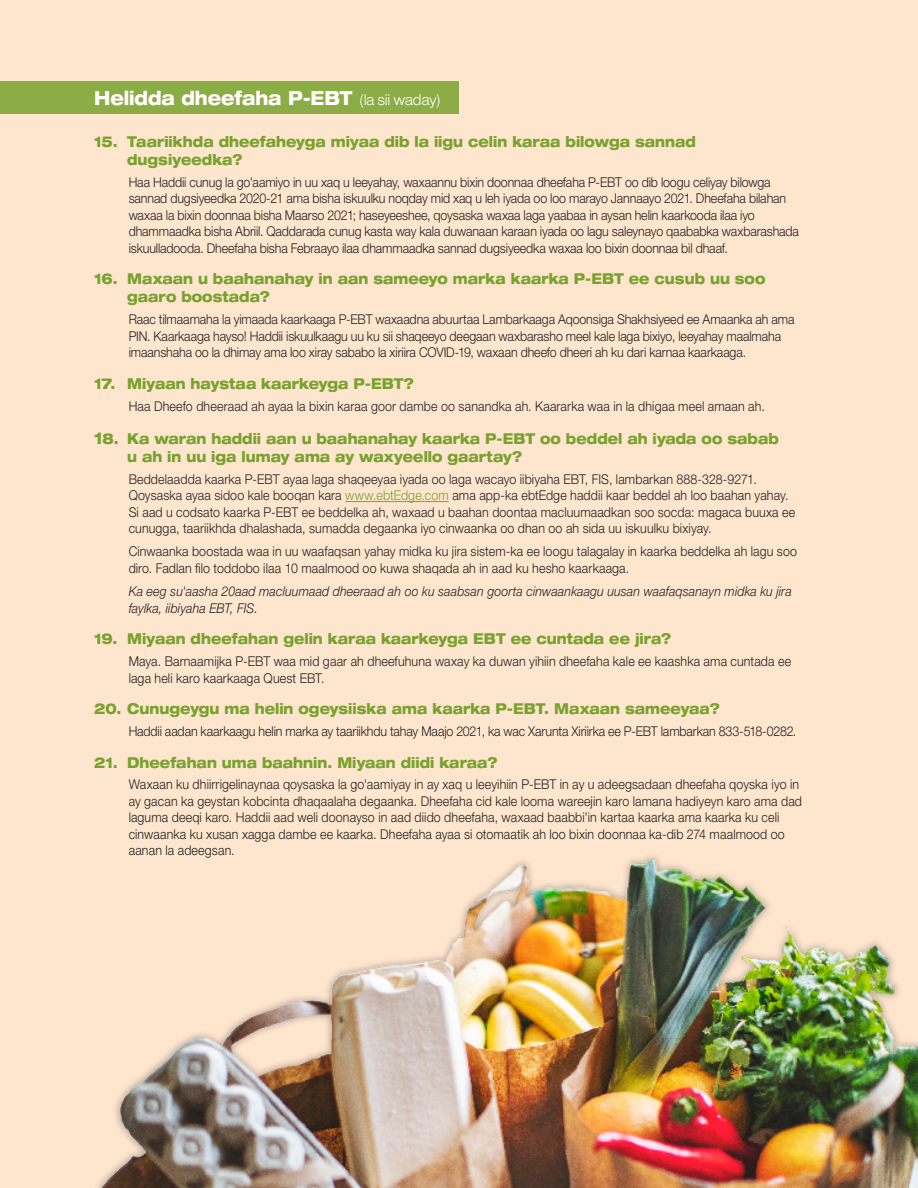
<style>
.page{position:relative;width:918px;height:1188px;background:#fee5ce}
.page>*{position:absolute;margin:0;border:0;box-sizing:border-box;transform-origin:0 0}
.Headline{font:800 expanded 19.5px "Helvetica Neue LT Std";letter-spacing:-.005em;color:#fff;scale:.85 1}
.Subhead{font:800 expanded 15px/18px "Helvetica Neue LT Std";color:#78a22d;scale:.85 1}
.Body_Text{font:300 13.5px/16.5px "Helvetica Neue LT Std";color:#231f20;scale:.92 1}
.Body_Text-2{font:italic 300 13.5px/16.5px "Helvetica Neue LT Std";letter-spacing:.01em;color:#231f20;scale:.92 1}
.s1{font-weight:300;font-size:15px}
.s2{font-size:16.5px}
.s3{color:#78a22d}
</style>
<div class="page">
<div style="left:0;top:81px;width:459px;height:32px;background:#8cac45"></div>
<hr style="left:345px;top:501px;width:104px;height:1px;background:#78a22d">
<img style="left:101px;top:856px;width:817px;height:332px">
<p class="Headline" style="left:94px;top:85px;width:409px">Helidda dheefaha P-EBT <span class="s1">(la sii waday)</span></p>
<p class="Subhead" style="left:127px;top:132px;width:671px;text-indent:-33px">15. Taariikhda dheefaheyga miyaa dib la iigu celin karaa bilowga sannad dugsiyeedka?</p>
<p class="Body_Text" style="left:129px;top:173px;width:730px">Haa Haddii cunug la go'aamiyo in uu xaq u leeyahay, waxaannu bixin doonnaa dheefaha P-EBT oo dib loogu celiyay bilowga sannad dugsiyeedka 2020-21 ama bisha iskuulku noqday mid xaq u leh iyada oo loo marayo Jannaayo 2021. Dheefaha bilahan waxaa la bixin doonnaa bisha Maarso 2021; haseyeeshee, qoysaska waxaa laga yaabaa in aysan helin kaarkooda ilaa iyo dhammaadka bisha Abriil. Qaddarada cunug kasta way kala duwanaan karaan iyada oo lagu saleynayo qaababka waxbarashada iskuulladooda. Dheefaha bisha Febraayo ilaa dhammaadka sannad dugsiyeedka waxaa loo bixin doonnaa bil dhaaf.</p>
<p class="Subhead" style="left:127px;top:269px;width:752px;text-indent:-33px">16. Maxaan u baahanahay in aan sameeyo marka kaarka P-EBT ee cusub uu soo gaaro boostada?</p>
<p class="Body_Text" style="left:129px;top:311px;width:725px">Raac tilmaamaha la yimaada kaarkaaga P-EBT waxaadna abuurtaa Lambarkaaga Aqoonsiga Shakhsiyeed ee Amaanka ah ama<br>PIN. Kaarkaaga hayso! Haddii iskuulkaagu uu ku sii shaqeeyo deegaan waxbarasho meel kale laga bixiyo, leeyahay maalmaha imaanshaha oo la dhimay ama loo xiray sababo la xiriira COVID-19, waxaan dheefo dheeri ah ku dari karnaa kaarkaaga.</p>
<p class="Subhead" style="left:94px;top:374px;width:378px">17. Miyaan haystaa kaarkeyga P-EBT?</p>
<p class="Body_Text" style="left:129px;top:397px;width:693px">Haa Dheefo dheeraad ah ayaa la bixin karaa goor dambe oo sanandka ah. Kaararka waa in la dhigaa meel amaan ah.</p>
<p class="Subhead" style="left:127px;top:429px;width:768px;text-indent:-33px"><span class="s2">1</span>8. Ka waran haddii aan u baahanahay kaarka P-EBT oo beddel ah iyada oo sabab u ah in uu iga lumay ama ay waxyeello gaartay?</p>
<p class="Body_Text" style="left:129px;top:470px;width:726px">Beddelaadda kaarka P-EBT ayaa laga shaqeeyaa iyada oo laga wacayo iibiyaha EBT, FIS, lambarkan 888-328-9271.<br>Qoysaska ayaa sidoo kale booqan kara <span class="s3">www.ebtEdge.com</span> ama app-ka ebtEdge haddii kaar beddel ah loo baahan yahay.<br>Si aad u codsato kaarka P-EBT ee beddelka ah, waxaad u baahan doontaa macluumaadkan soo socda: magaca buuxa ee cunugga, taariikhda dhalashada, sumadda degaanka iyo cinwaanka oo dhan oo ah sida uu iskuulku bixiyay.</p>
<p class="Body_Text" style="left:129px;top:543px;width:728px">Cinwaanka boostada waa in uu waafaqsan yahay midka ku jira sistem-ka ee loogu talagalay in kaarka beddelka ah lagu soo diro. Fadlan filo toddobo ilaa 10 maalmood oo kuwa shaqada ah in aad ku hesho kaarkaaga.</p>
<p class="Body_Text-2" style="left:129px;top:583px;width:722px">Ka eeg su'aasha 20aad macluumaad dheeraad ah oo ku saabsan goorta cinwaankaagu uusan waafaqsanayn midka ku jira faylka, iibiyaha EBT, FIS.</p>
<p class="Subhead" style="left:94px;top:629px;width:681px">19. Miyaan dheefahan gelin karaa kaarkeyga EBT ee cuntada ee jira?</p>
<p class="Body_Text" style="left:129px;top:653px;width:722px">Maya. Barnaamijka P-EBT waa mid gaar ah dheefuhuna waxay ka duwan yihiin dheefaha kale ee kaashka ama cuntada ee laga heli karo kaarkaaga Quest EBT.</p>
<p class="Subhead" style="left:94px;top:699px;width:738px">20. Cunugeygu ma helin ogeysiiska ama kaarka P-EBT. Maxaan sameeyaa?</p>
<p class="Body_Text" style="left:129px;top:723px;width:727px">Haddii aadan kaarkaagu helin marka ay taariikhdu tahay Maajo 2021, ka wac Xarunta Xiriirka ee P-EBT lambarkan 833-518-0282.</p>
<p class="Subhead" style="left:94px;top:753px;width:476px">21. Dheefahan uma baahnin. Miyaan diidi karaa?</p>
<p class="Body_Text" style="left:129px;top:776px;width:733px">Waxaan ku dhiirrigelinaynaa qoysaska la go'aamiyay in ay xaq u leeyihiin P-EBT in ay u adeegsadaan dheefaha qoyska iyo in ay gacan ka geystan kobcinta dhaqaalaha degaanka. Dheefaha cid kale looma wareejin karo lamana hadiyeyn karo ama dad laguma deeqi karo. Haddii aad weli doonayso in aad diido dheefaha, waxaad baabbi'in kartaa kaarka ama kaarka ku celi cinwaanka ku xusan xagga dambe ee kaarka. Dheefaha ayaa si otomaatik ah loo bixin doonnaa ka-dib 274 maalmood oo aanan la adeegsan.</p>
</div>
